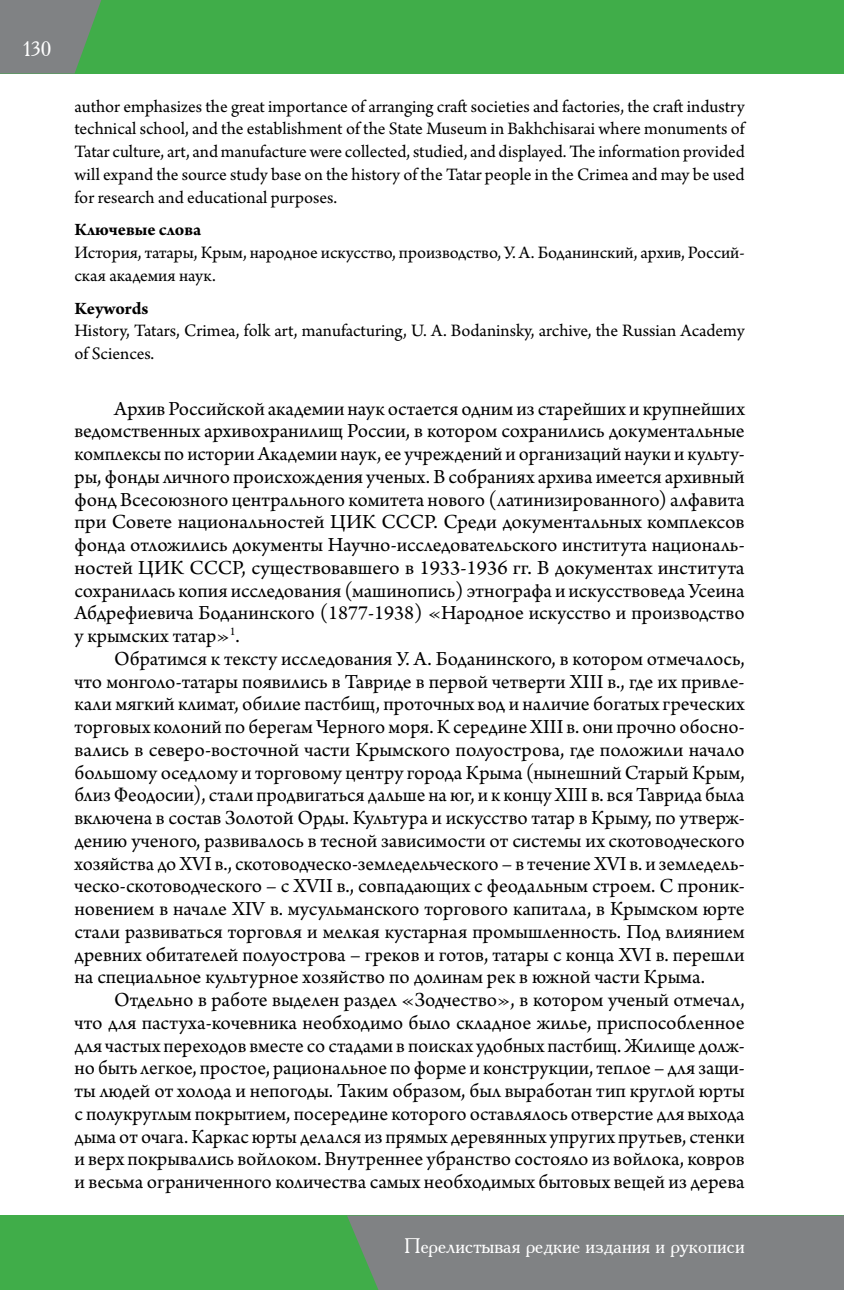
<style>
.page{position:relative;width:844px;height:1290px;background:#fff}
.page>*{position:absolute;margin:0;border:0;box-sizing:border-box;transform-origin:0 0}
.t1{font:21px/22.8px "Arno Pro";color:#000;text-align:justify}
.t2{font:21px "Academy ACTT";color:#fff}
.t3{font:18.38px/22.8px "Arno Pro";color:#000}
.t4{font:700 18.38px "Arno Pro";color:#000}
</style>
<div class="page">
<div style="left:0;top:1215px;width:843px;height:75px;background:#40ad49"></div>
<div style="left:347px;top:1215px;width:496px;height:75px;background:#808284"></div>
<div style="left:0;top:0;width:843px;height:74px;background:#40ad49"></div>
<svg style="left:0;top:0;width:101px;height:74px;background:#77877c"></svg>
<p class="t2" style="left:23px;top:36px;width:30px">130</p>
<p class="t3" style="left:74px;top:96px;width:671px;text-align:justify">author emphasizes the great importance of arranging craft societies and factories, the craft industry technical school, and the establishment of the State Museum in Bakhchisarai where monuments of Tatar culture, art, and manufacture were collected, studied, and displayed. The information provided will expand the source study base on the history of the Tatar people in the Crimea and may be used for research and educational purposes.</p>
<p class="t4" style="left:74px;top:219px;width:128px">Ключевые слова</p>
<p class="t3" style="left:74px;top:242px;width:671px">История, татары, Крым, народное искусство, производство, У. А. Боданинский, архив, Россий&shy;ская академия наук.</p>
<p class="t4" style="left:74px;top:297px;width:75px">Keywords</p>
<p class="t3" style="left:74px;top:320px;width:671px">History, Tatars, Crimea, folk art, manufacturing, U. A. Bodaninsky, archive, the Russian Academy of Sciences.</p>
<p class="t1" style="left:74px;top:398px;width:671px;text-indent:40px">Архив Российской академии наук остается одним из старейших и крупнейших ведомственных архивохранилищ России, в котором сохранились документальные комплексы по истории Академии наук, ее учреждений и организаций науки и культу&shy;ры, фонды личного происхождения ученых. В собраниях архива имеется архивный фонд Всесоюзного центрального комитета нового (латинизированного) алфавита при Совете национальностей ЦИК СССР. Среди документальных комплексов фонда отложились документы Научно-исследовательского института националь&shy;ностей ЦИК СССР, существовавшего в 1933-1936 гг. В документах института сохранилась копия исследования (машинопись) этнографа и искусствоведа Усеина Абдрефиевича Боданинского (1877-1938) «Народное искусство и производство у крымских татар»<sup>1</sup>.</p>
<p class="t1" style="left:74px;top:648px;width:671px;text-indent:40px">Обратимся к тексту исследования У. А. Боданинского, в котором отмечалось, что монголо-татары появились в Тавриде в первой четверти XIII в., где их привле&shy;кали мягкий климат, обилие пастбищ, проточных вод и наличие богатых греческих торговых колоний по берегам Черного моря. К середине XIII в. они прочно обосно&shy;вались в северо-восточной части Крымского полуострова, где положили начало большому оседлому и торговому центру города Крыма (нынешний Старый Крым, близ Феодосии), стали продвигаться дальше на юг, и к концу XIII в. вся Таврида была включена в состав Золотой Орды. Культура и искусство татар в Крыму, по утверж&shy;дению ученого, развивалось в тесной зависимости от системы их скотоводческого хозяйства до XVI в., скотоводческо-земледельческого – в течение XVI в. и земледель&shy;ческо-скотоводческого – с XVII в., совпадающих с феодальным строем. С проник&shy;новением в начале XIV в. мусульманского торгового капитала, в Крымском юрте стали развиваться торговля и мелкая кустарная промышленность. Под влиянием древних обитателей полуострова – греков и готов, татары с конца XVI в. перешли на специальное культурное хозяйство по долинам рек в южной части Крыма.</p>
<p class="t1" style="left:74px;top:989px;width:671px;text-indent:40px">Отдельно в работе выделен раздел «Зодчество», в котором ученый отмечал, что для пастуха-кочевника необходимо было складное жилье, приспособленное для частых переходов вместе со стадами в поисках удобных пастбищ. Жилище долж&shy;но быть легкое, простое, рациональное по форме и конструкции, теплое – для защи&shy;ты людей от холода и непогоды. Таким образом, был выработан тип круглой юрты с полукруглым покрытием, посередине которого оставлялось отверстие для выхода дыма от очага. Каркас юрты делался из прямых деревянных упругих прутьев, стенки и верх покрывались войлоком. Внутреннее убранство состояло из войлока, ковров и весьма ограниченного количества самых необходимых бытовых вещей из дерева</p>
<p class="t2" style="left:404px;top:1233px;width:342px">Перелистывая редкие издания и рукописи</p>
</div>
